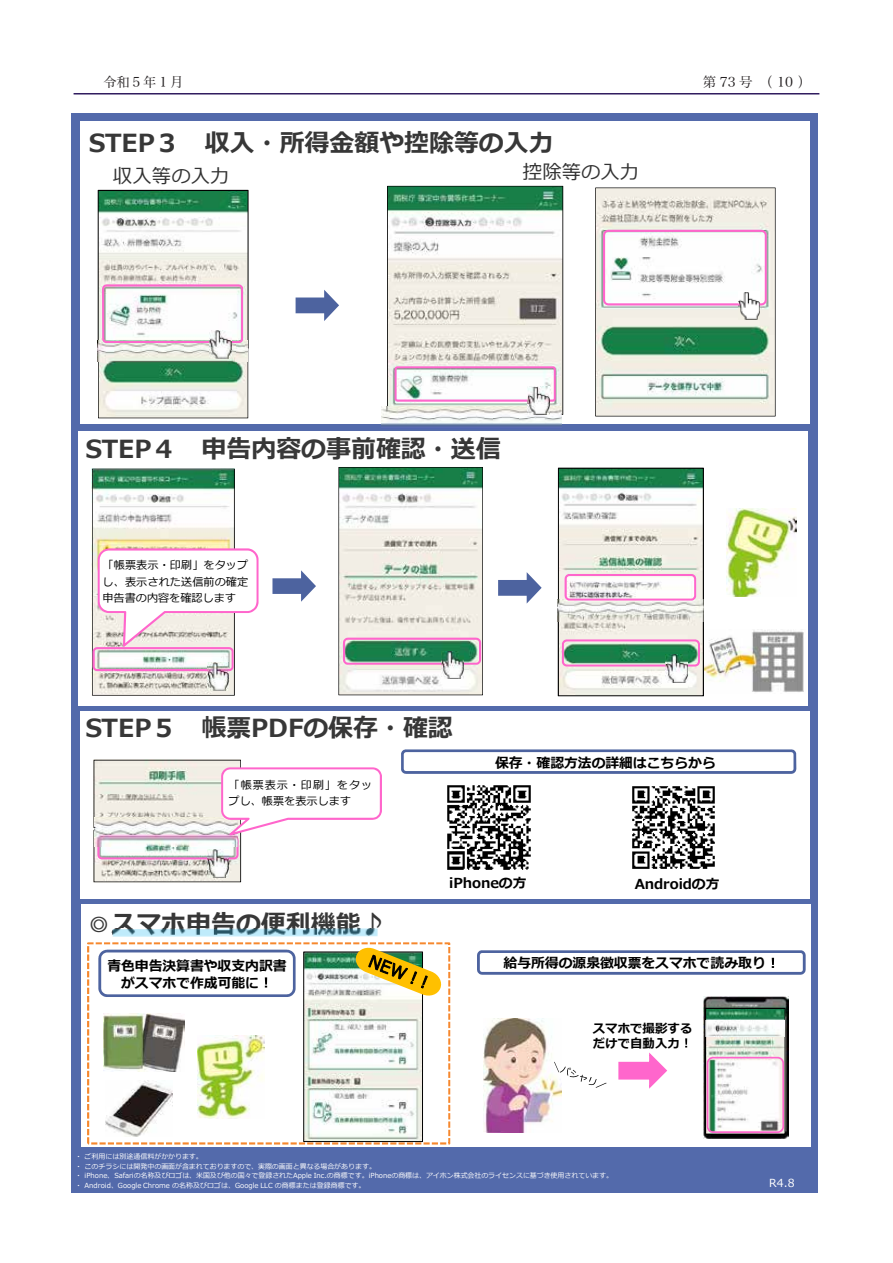
<style>
.page{position:relative;width:893px;height:1263px;background:#fff}
.page>*{position:absolute;margin:0;border:0;box-sizing:border-box;transform-origin:0 0}
.t1{font:700 24.9px "Meiryo";color:#373737}
.t2{font:19.5px "Meiryo";color:#333}
.t3{font:700 13.8px "Meiryo";color:#000}
.t4{font:13.5px "Hira Min Pro W3";letter-spacing:.22em;color:#231f20}
.t5{font:700 12.45px/15px "Meiryo";color:#000}
.t6{font:11.1px/16.6px "Meiryo";color:#000;text-align:justify}
.t7{font:11.1px "Meiryo";color:#fff}
.t8{font:7.05px/9.8px "Meiryo";color:#fff}
</style>
<div class="page">
<div style="left:71px;top:113px;width:746px;height:1080px;background:#536aab"></div>
<div style="left:80px;top:121px;width:730px;height:302px;background:#fff"></div>
<svg style="left:98px;top:190px;width:151px;height:228px"></svg>
<img style="left:210px;top:330px;width:22px;height:28px">
<div style="left:78px;top:431px;width:730px;height:275px;background:#fff"></div>
<img style="left:704px;top:629px;width:100px;height:63px">
<svg style="left:338px;top:467px;width:145px;height:228px"></svg>
<svg style="left:92px;top:469px;width:167px;height:227px"></svg>
<img style="left:442px;top:652px;width:22px;height:27px">
<div style="left:80px;top:711px;width:730px;height:187px;background:#fff"></div>
<svg style="left:401px;top:749px;width:395px;height:25px"></svg>
<img style="left:207px;top:662px;width:22px;height:28px">
<svg style="left:296px;top:290px;width:43px;height:31px"></svg>
<svg style="left:94px;top:760px;width:288px;height:122px"></svg>
<div style="left:81px;top:905px;width:730px;height:242px;background:#fff"></div>
<img style="left:727px;top:508px;width:69px;height:88px">
<svg style="left:272px;top:570px;width:44px;height:32px"></svg>
<svg style="left:498px;top:572px;width:44px;height:31px"></svg>
<img style="left:484px;top:1018px;width:77px;height:114px">
<svg style="left:554px;top:1062px;width:53px;height:26px"></svg>
<svg style="left:618px;top:1052px;width:49px;height:37px"></svg>
<svg style="left:685px;top:1038px;width:2px;height:9px"></svg>
<img style="left:704px;top:996px;width:84px;height:143px">
<svg style="left:477px;top:950px;width:329px;height:25px"></svg>
<svg style="left:87px;top:942px;width:363px;height:202px"></svg>
<img style="left:198px;top:1035px;width:66px;height:83px">
<img style="left:113px;top:928px;width:265px;height:8px">
<img style="left:381px;top:406px;width:181px;height:20px">
<svg style="left:387px;top:186px;width:176px;height:229px"></svg>
<img style="left:528px;top:387px;width:22px;height:27px">
<svg style="left:595px;top:187px;width:181px;height:229px"></svg>
<img style="left:738px;top:291px;width:22px;height:28px">
<svg style="left:558px;top:468px;width:146px;height:228px"></svg>
<img style="left:666px;top:655px;width:22px;height:27px">
<svg style="left:303px;top:946px;width:140px;height:196px"></svg>
<svg style="left:705px;top:1008px;width:80px;height:127px"></svg>
<img style="left:706px;top:1020px;width:78px;height:16px">
<img style="left:447px;top:785px;width:84px;height:85px">
<img style="left:632px;top:786px;width:83px;height:83px">
<hr style="left:74px;top:93px;width:745px;height:2px;background:#301c5f">
<h3 class="t4" style="left:104px;top:70px;width:81px">令和5年1月</h3>
<h3 class="t4" style="left:703px;top:70px;width:110px">第 73 号　（ 10 ）</h3>
<h1 class="t1" style="left:89px;top:125px;width:466px">STEP３ 収入・所得金額や控除等の入力</h1>
<h2 class="t2" style="left:113px;top:163px;width:118px">収入等の入力</h2>
<h2 class="t2" style="left:523px;top:159px;width:118px">控除等の入力</h2>
<h1 class="t1" style="left:86px;top:431px;width:416px">STEP４ 申告内容の事前確認・送信</h1>
<h3 class="t6" style="left:103px;top:557px;width:147px">「帳票表示・印刷」をタップし、表示された送信前の確定申告書の内容を確認します</h3>
<h1 class="t1" style="left:85px;top:710px;width:369px">STEP５ 帳票PDFの保存・確認</h1>
<h3 class="t6" style="left:229px;top:777px;width:145px">「帳票表示・印刷」をタップし、帳票を表示します</h3>
<h3 class="t3" style="left:495px;top:753px;width:222px">保存・確認方法の詳細はこちらから</h3>
<h1 class="t1" style="left:87px;top:906px;width:301px">◎スマホ申告の便利機能♪</h1>
<h3 class="t3" style="left:449px;top:873px;width:79px">iPhoneの方</h3>
<h3 class="t3" style="left:635px;top:874px;width:86px">Androidの方</h3>
<h3 class="t3" style="left:107px;top:956px;width:181px">青色申告決算書や収支内訳書</h3>
<h3 class="t3" style="left:504px;top:953px;width:264px">給与所得の源泉徴収票をスマホで読み取り</h3>
<h3 class="t3" style="left:121px;top:973px;width:139px">がスマホで作成可能に</h3>
<h3 class="t5" style="left:593px;top:1021px;width:101px">スマホで撮影するだけで自動入力</h3>
<p class="t8" style="left:75px;top:1152px;width:539px">・ご利用には別途通信料がかかります。<br>・このチラシには開発中の画面が含まれておりますので、実際の画面と異なる場合があります。<br>・ iPhone、Safariの名称及びロゴは、米国及び他の国々で登録されたApple Inc.の商標です。iPhoneの商標は、アイホン株式会社のライセンスに基づき使用されています。・ Android、Google Chrome の名称及びロゴは、Google LLC の商標または登録商標です。</p>
<h3 class="t7" style="left:769px;top:1175px;width:27px">R4.8</h3>
</div>
